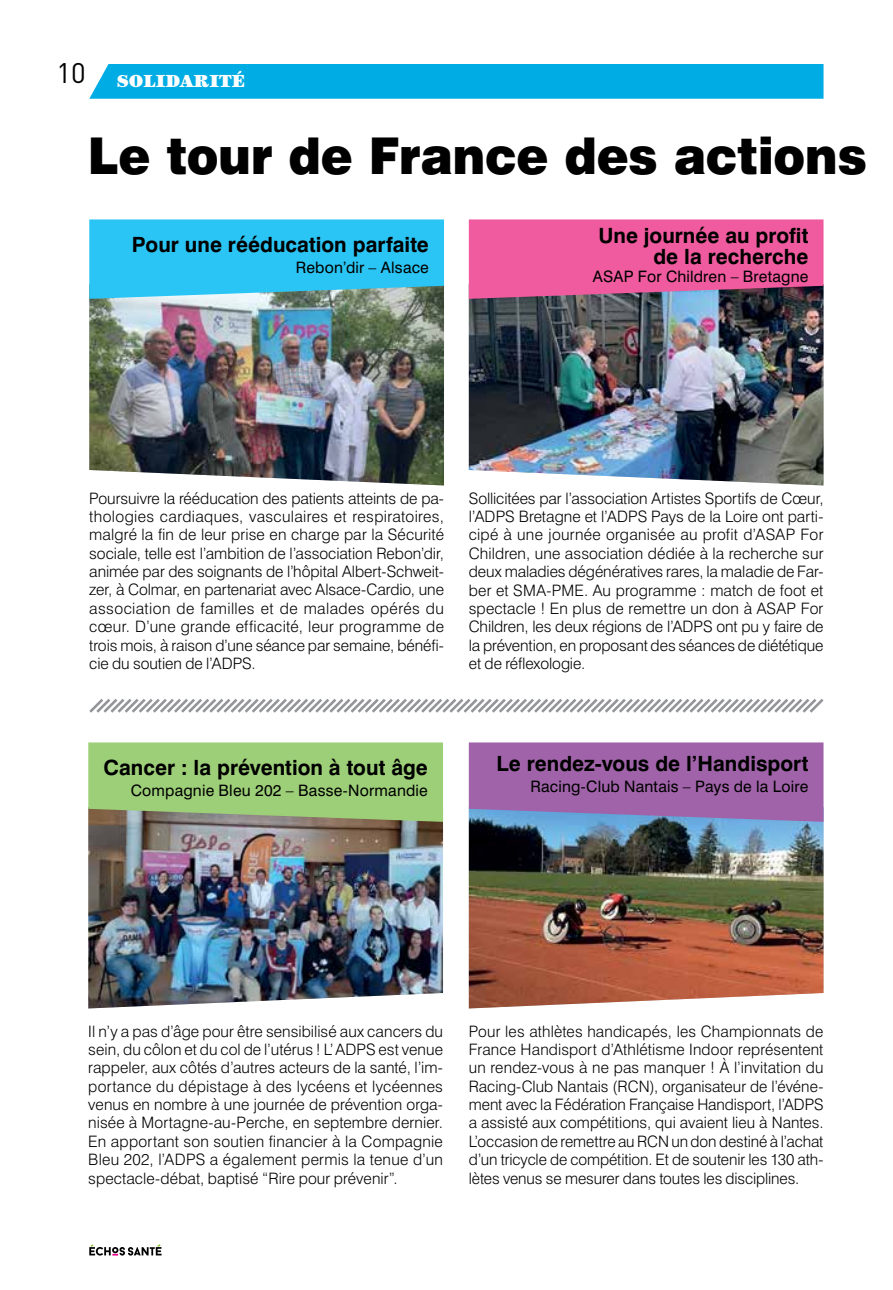
<style>
.page{position:relative;width:893px;height:1290px;background:#fff}
.page>*{position:absolute;margin:0;border:0;box-sizing:border-box;transform-origin:0 0}
.t1{font:900 50.75px "Swiss 721 BT";letter-spacing:-.005em;color:#000;scale:.95 1}
.t2{font:28px "DIN Pro";color:#000}
.t3{font:700 21px/21px "Swiss 721 BT";color:#000;text-align:right}
.t4{font:900 17.5px "Century Std";color:#fff}
.t5{font:300 15.75px/18.4px "Swiss 721 BT";letter-spacing:-.005em;color:#000;text-align:justify}
.t6{font:15.75px "Swiss 721 BT";letter-spacing:.01em;color:#000}
</style>
<div class="page">
<div style="left:89px;top:64px;width:734px;height:35px;background:#00ace4"></div>
<img style="left:88px;top:822px;width:355px;height:186px">
<svg style="left:88px;top:742px;width:355px;height:80px;background:#9bc878"></svg>
<img style="left:469px;top:822px;width:354px;height:186px">
<svg style="left:469px;top:742px;width:354px;height:80px;background:#9b69ad"></svg>
<img style="left:89px;top:299px;width:355px;height:186px">
<svg style="left:89px;top:219px;width:355px;height:80px;background:#34c2ec"></svg>
<img style="left:469px;top:299px;width:354px;height:186px">
<svg style="left:469px;top:219px;width:354px;height:80px;background:#e15b99"></svg>
<svg style="left:89px;top:699px;width:735px;height:14px"></svg>
<svg style="left:89px;top:1244px;width:73px;height:11px"></svg>
<h2 class="t2" style="left:57px;top:54px;width:31px">10</h2>
<p class="t4" style="left:117px;top:71px;width:130px">SOLIDARITÉ</p>
<h1 class="t1" style="left:88px;top:125px;width:822px">Le tour de France des actions</h1>
<h3 class="t3" style="left:132px;top:234px;width:298px">Pour une rééducation parfaite</h3>
<p class="t6" style="left:296px;top:258px;width:135px">Rebon’dir – Alsace</p>
<h3 class="t3" style="left:598px;top:225px;width:212px">Une journée au profit de la recherche</h3>
<p class="t6" style="left:593px;top:267px;width:217px">ASAP For Children – Bretagne</p>
<p class="t5" style="left:89px;top:489px;width:356px">Poursuivre la rééducation des patients atteints de pa&shy;thologies cardiaques, vasculaires et respiratoires, malgré la fin de leur prise en charge par la Sécurité sociale, telle est l’ambition de l’association Rebon’dir, animée par des soignants de l’hôpital Albert-Schweit&shy;zer, à Colmar, en partenariat avec Alsace-Cardio, une association de familles et de malades opérés du cœur. D’une grande efficacité, leur programme de trois mois, à raison d’une séance par semaine, bénéfi&shy;cie du soutien de l’ADPS.</p>
<p class="t5" style="left:469px;top:489px;width:356px">Sollicitées par l’association Artistes Sportifs de Cœur, l’ADPS Bretagne et l’ADPS Pays de la Loire ont parti&shy;cipé à une journée organisée au profit d’ASAP For Children, une association dédiée à la recherche sur deux maladies dégénératives rares, la maladie de Far&shy;ber et SMA-PME. Au programme : match de foot et spectacle ! En plus de remettre un don à ASAP For Children, les deux régions de l’ADPS ont pu y faire de la prévention, en proposant des séances de diététique et de réflexologie.</p>
<h3 class="t3" style="left:104px;top:757px;width:326px">Cancer : la prévention à tout âge</h3>
<p class="t6" style="left:131px;top:781px;width:299px">Compagnie Bleu 202 – Basse-Normandie</p>
<h3 class="t3" style="left:496px;top:752px;width:313px">Le rendez-vous de l’Handisport</h3>
<p class="t6" style="left:530px;top:776px;width:279px">Racing-Club Nantais – Pays de la Loire</p>
<p class="t5" style="left:88px;top:1021px;width:356px">Il n’y a pas d’âge pour être sensibilisé aux cancers du sein, du côlon et du col de l’utérus ! L’ADPS est venue rappeler, aux côtés d’autres acteurs de la santé, l’im&shy;portance du dépistage à des lycéens et lycéennes venus en nombre à une journée de prévention orga&shy;nisée à Mortagne-au-Perche, en septembre dernier.<br>En apportant son soutien financier à la Compagnie Bleu 202, l’ADPS a également permis la tenue d’un spectacle-débat, baptisé “Rire pour prévenir”.</p>
<p class="t5" style="left:469px;top:1021px;width:356px">Pour les athlètes handicapés, les Championnats de France Handisport d’Athlétisme Indoor représentent un rendez-vous à ne pas manquer ! À l’invitation du Racing-Club Nantais (RCN), organisateur de l’événe&shy;ment avec la Fédération Française Handisport, l’ADPS a assisté aux compétitions, qui avaient lieu à Nantes.<br>L’occasion de remettre au RCN un don destiné à l’achat d’un tricycle de compétition. Et de soutenir les 130 ath&shy;lètes venus se mesurer dans toutes les disciplines.</p>
</div>
